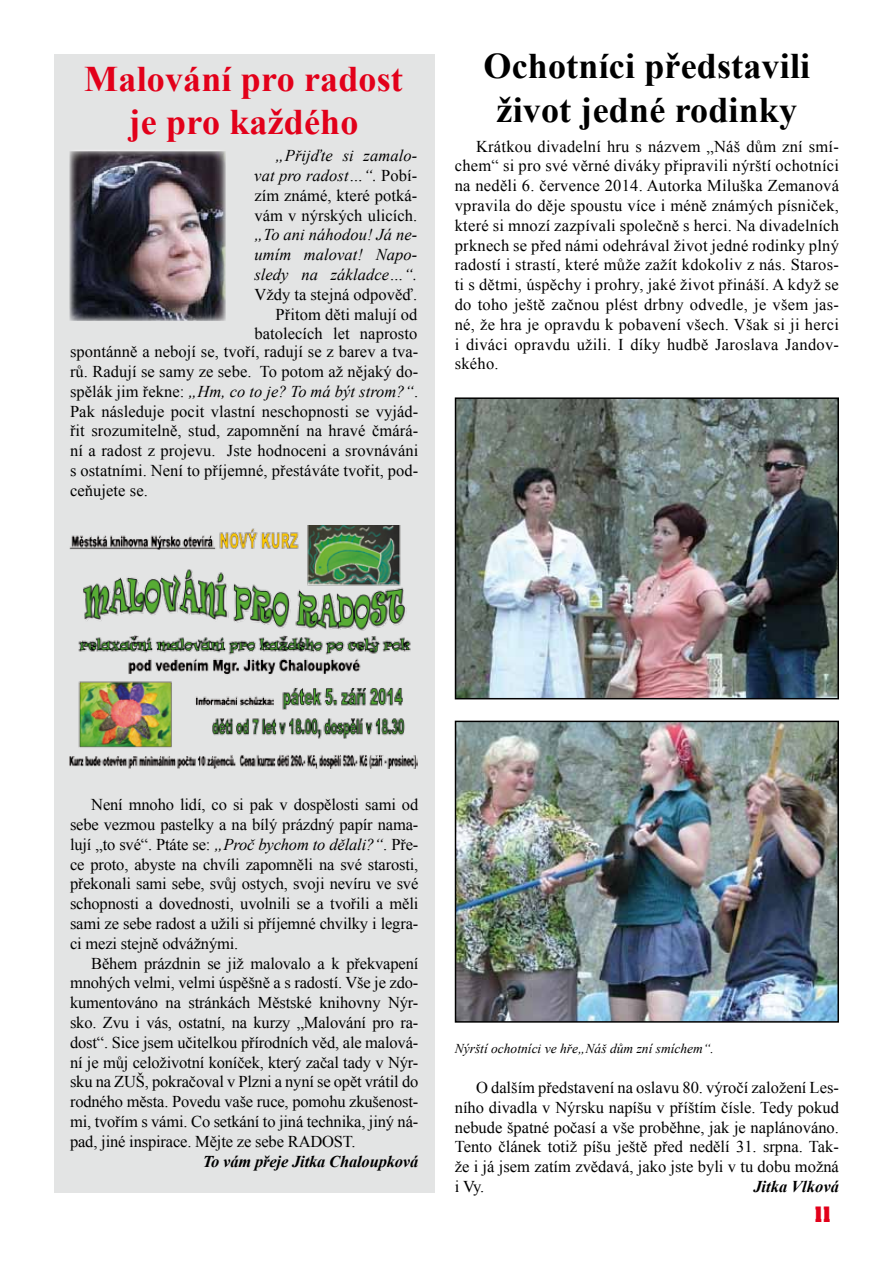
<style>
.page{position:relative;width:893px;height:1263px;background:#fff}
.page>*{position:absolute;margin:0;border:0;box-sizing:border-box;transform-origin:0 0}
.t1{font:700 36px/43.2px "Times New Roman";letter-spacing:.005em;color:#000;text-align:center}
.t2{font:700 36px/43.2px "Times New Roman";letter-spacing:.005em;color:#e2001a;text-align:center}
.t3{font:18px "Aardvark CE Bold";color:#e2001a}
.t4{font:16.5px/19.8px "Times New Roman";letter-spacing:.005em;color:#000;text-align:justify}
.t5{font:italic 16.5px/19.8px "Times New Roman";letter-spacing:.005em;color:#000;text-align:justify}
.t6{font:italic 700 16.5px "Times New Roman";letter-spacing:-.01em;color:#000}
.t7{font:italic 13.5px "Times New Roman";color:#000}
.s1{font-style:italic}
</style>
<div class="page">
<div style="left:54px;top:54px;width:381px;height:1138px;background:#e3e4e4"></div>
<img style="left:70px;top:151px;width:155px;height:170px">
<img style="left:70px;top:525px;width:347px;height:244px">
<img style="left:458px;top:400px;width:378px;height:296px">
<div style="left:455px;top:397px;width:384px;height:302px;border:2px solid #000"></div>
<img style="left:458px;top:724px;width:378px;height:296px">
<div style="left:455px;top:721px;width:384px;height:302px;border:2px solid #000"></div>
<h1 class="t2" style="left:84px;top:56px;width:320px">Malování pro radost je pro každého</h1>
<p class="t4" style="left:254px;top:145px;width:165px;text-indent:21px"><span class="s1">„Přijďte si zamalo&shy;vat pro radost…“.</span> Pobí&shy;zím známé, které potká&shy;vám v nýrských ulicích.</p>
<p class="t5" style="left:254px;top:225px;width:164px">„To ani náhodou! Já ne&shy;umím malovat! Napo&shy;sledy na základce…“.</p>
<p class="t4" style="left:254px;top:284px;width:165px;text-align:right">Vždy ta stejná odpověď.<br>Přitom děti malují od batolecích let naprosto</p>
<p class="t4" style="left:70px;top:341px;width:350px">spontánně a nebojí se, tvoří, radují se z barev a tva&shy;rů. Radují se samy ze sebe. To potom až nějaký do&shy;spělák jim řekne: <span class="s1">„Hm, co to je? To má být strom?“</span>.<br>Pak následuje pocit vlastní neschopnosti se vyjád&shy;řit srozumitelně, stud, zapomnění na hravé čmárá&shy;ní a radost z projevu. Jste hodnoceni a srovnáváni s ostatními. Není to příjemné, přestáváte tvořit, pod&shy;ceňujete se.</p>
<h1 class="t1" style="left:484px;top:44px;width:328px">Ochotníci představili život jedné rodinky</h1>
<p class="t4" style="left:455px;top:136px;width:386px;text-indent:21px">Krátkou divadelní hru s názvem „Náš dům zní smí&shy;chem“ si pro své věrné diváky připravili nýrští ochotníci na neděli 6. července 2014. Autorka Miluška Zemanová vpravila do děje spoustu více i méně známých písniček, které si mnozí zazpívali společně s herci. Na divadelních prknech se před námi odehrával život jedné rodinky plný radostí i strastí, které může zažít kdokoliv z nás. Staros&shy;ti s dětmi, úspěchy i prohry, jaké život přináší. A když se do toho ještě začnou plést drbny odvedle, je všem jas&shy;né, že hra je opravdu k pobavení všech. Však si ji herci i diváci opravdu užili. I díky hudbě Jaroslava Jandov&shy;ského.</p>
<p class="t4" style="left:70px;top:794px;width:350px;text-indent:21px">Není mnoho lidí, co si pak v dospělosti sami od sebe vezmou pastelky a na bílý prázdný papír nama&shy;lují „to své“. Ptáte se: <span class="s1">„Proč bychom to dělali?“</span>. Pře&shy;ce proto, abyste na chvíli zapomněli na své starosti, překonali sami sebe, svůj ostych, svoji nevíru ve své schopnosti a dovednosti, uvolnili se a tvořili a měli sami ze sebe radost a užili si příjemné chvilky i legra&shy;ci mezi stejně odvážnými.</p>
<p class="t4" style="left:70px;top:953px;width:350px;text-indent:21px">Během prázdnin se již malovalo a k překvapení mnohých velmi, velmi úspěšně a s radostí. Vše je zdo&shy;kumentováno na stránkách Městské knihovny Nýr&shy;sko. Zvu i vás, ostatní, na kurzy „Malování pro ra&shy;dost“. Sice jsem učitelkou přírodních věd, ale malová&shy;ní je můj celoživotní koníček, který začal tady v Nýr&shy;sku na ZUŠ, pokračoval v Plzni a nyní se opět vrátil do rodného města. Povedu vaše ruce, pomohu zkušenost&shy;mi, tvořím s vámi. Co setkání to jiná technika, jiný ná&shy;pad, jiné inspirace. Mějte ze sebe RADOST.</p>
<p class="t6" style="left:203px;top:1149px;width:217px">To vám přeje Jitka Chaloupková</p>
<p class="t7" style="left:455px;top:1039px;width:261px">Nýrští ochotníci ve hře„Náš dům zní smíchem“.</p>
<p class="t4" style="left:455px;top:1077px;width:386px;text-indent:21px">O dalším představení na oslavu 80. výročí založení Les&shy;ního divadla v Nýrsku napíšu v příštím čísle. Tedy pokud nebude špatné počasí a vše proběhne, jak je naplánováno.<br>Tento článek totiž píšu ještě před nedělí 31. srpna. Tak&shy;že i já jsem zatím zvědavá, jako jste byli v tu dobu možná i Vy.</p>
<p class="t6" style="left:753px;top:1175px;width:87px">Jitka Vlková</p>
<p class="t3" style="left:814px;top:1202px;width:18px">11</p>
</div>
